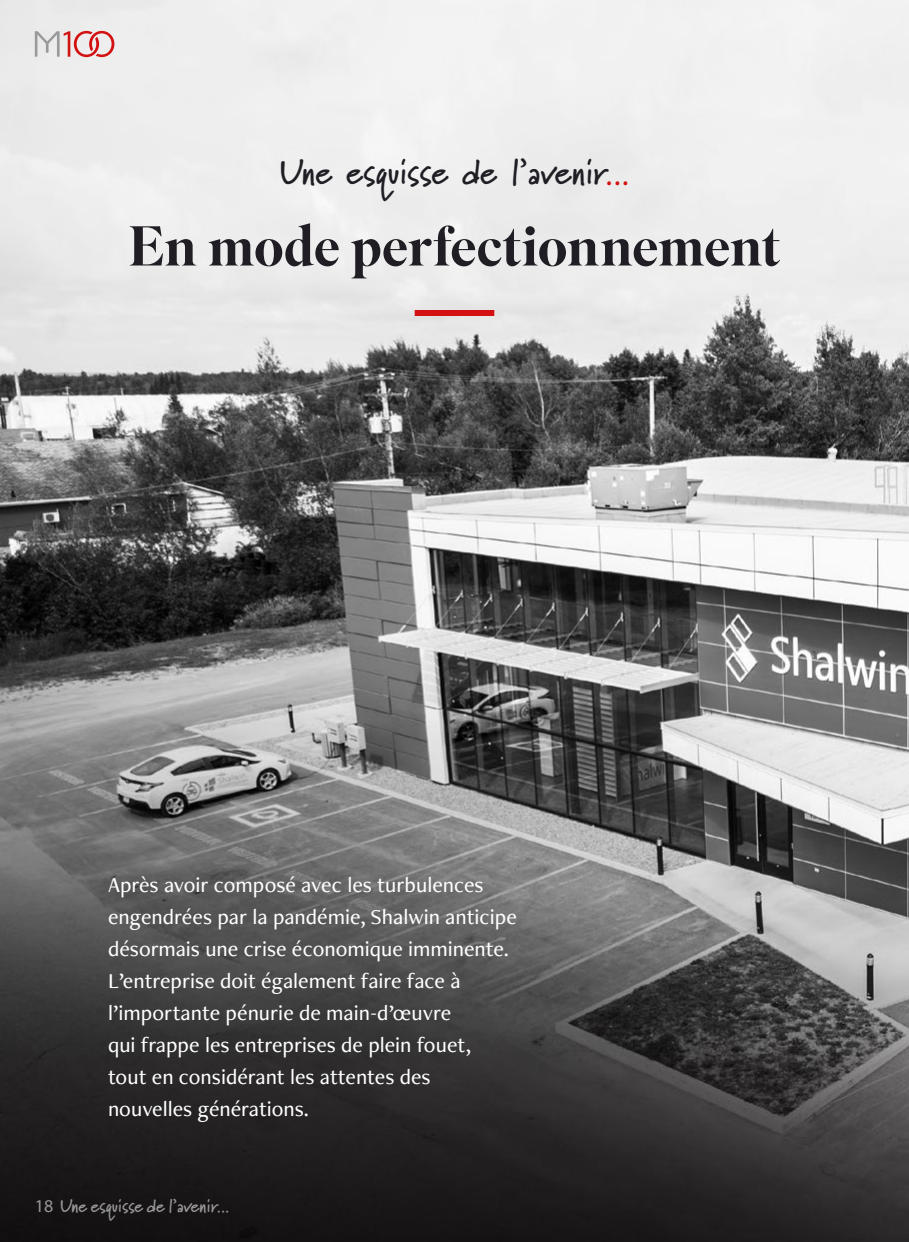
<style>
.page{position:relative;width:909px;height:1242px;background:#fff}
.page>*{position:absolute;margin:0;border:0;box-sizing:border-box;transform-origin:0 0}
.t1{font:500 56px "Superior Title";letter-spacing:-.015em;color:#201e24}
.t2{font:700 35px "Marydale";letter-spacing:-.015em;color:#201e24}
.t3{font:500 22px/32px "Freight Neo Pro";color:#fff}
.t4{font:700 18px "Marydale";letter-spacing:-.015em;color:#999}
.s1{color:#d31110}
.s2{font-family:"Myriad Pro";font-weight:400}
</style>
<div class="page">
<img style="left:0;top:0;width:909px;height:1242px">
<div style="left:415px;top:310px;width:79px;height:6px;background:#d31110"></div>
<svg style="left:35px;top:31px;width:79px;height:26px"></svg>
<h2 class="t2" style="left:279px;top:152px;width:352px">Une esquisse de l’avenir<span class="s1">...</span></h2>
<h1 class="t1" style="left:129px;top:212px;width:654px">En mode perfectionnement</h1>
<p class="t3" style="left:108px;top:868px;width:411px">Après avoir composé avec les turbulences engendrées par la pandémie, Shalwin anticipe désormais une crise économique imminente.<br>L’entreprise doit également faire face à l’importante pénurie de main-d’œuvre<br>qui frappe les entreprises de plein fouet,<br>tout en considérant les attentes des nouvelles générations.</p>
<p class="t4" style="left:35px;top:1195px;width:196px"><span class="s2">18</span> Une esquisse de l’avenir...</p>
</div>
